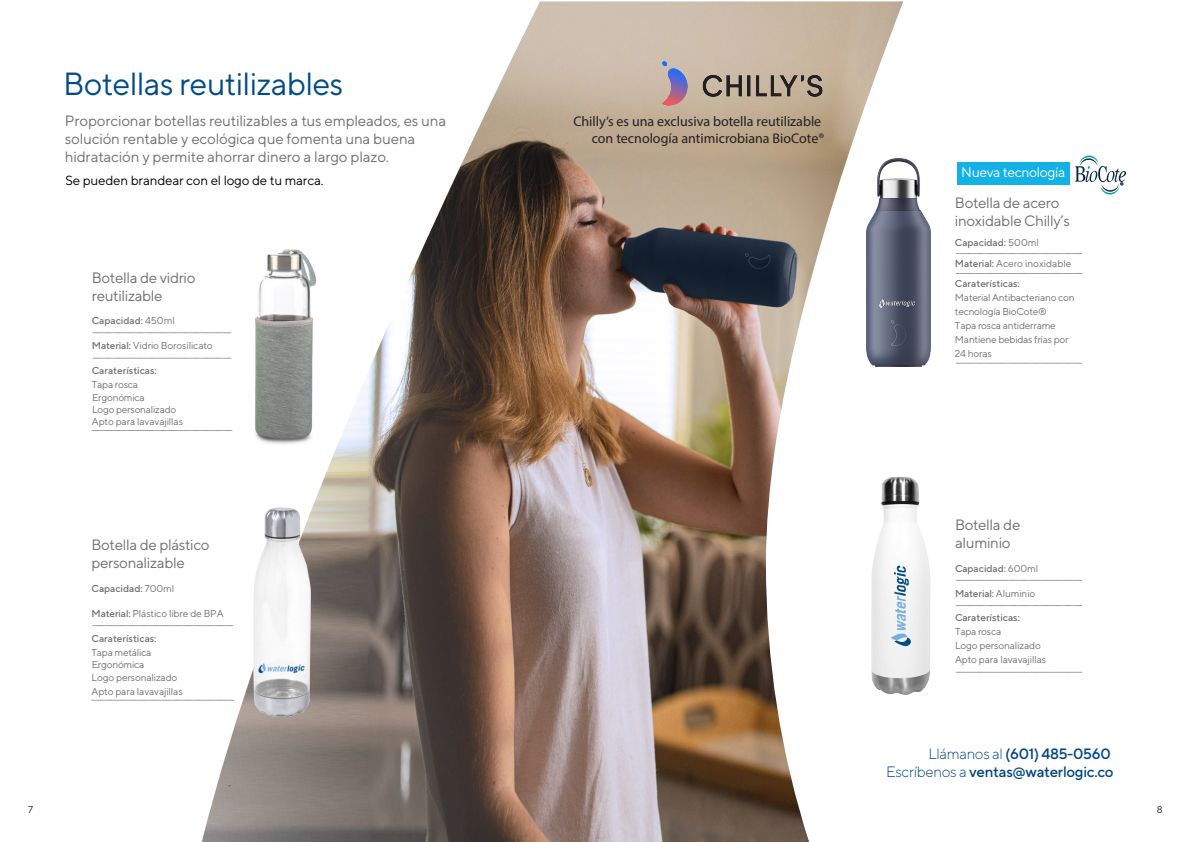
<style>
.page{position:relative;width:1191px;height:842px;background:#fff}
.page>*{position:absolute;margin:0;border:0;box-sizing:border-box;transform-origin:0 0}
.t1{font:32px "TT Norms Pro";letter-spacing:-.02em;color:#004b89}
.t2{font:15px/18px "TT Norms Pro";letter-spacing:-.01em;color:#6d6e71}
.t3{font:500 15px/17.3px "TT Norms Pro";letter-spacing:-.02em;color:#004585;text-align:right}
.t4{font:14px/16.8px "Myriad Pro";color:#241f21;text-align:right}
.t5{font:13.8px "TT Norms Pro";letter-spacing:-.025em;color:#fff}
.t6{font:13.3px "TT Norms Pro";letter-spacing:-.01em;color:#000}
.t7{font:10px/14px "TT Norms Pro";letter-spacing:-.02em;color:#6d6e71}
.t8{font:500 10px/20.2px "TT Norms Pro";color:#6d6e71}
.t9{font:10px "TT Norms Pro";color:#232323}
.s1{font-weight:400}
.s2{font-weight:500}
.s3{font-weight:300}
</style>
<div class="page">
<img style="left:202px;top:1px;width:701px;height:841px">
<svg style="left:956px;top:253px;width:126px;height:1px"></svg>
<svg style="left:956px;top:273px;width:126px;height:1px"></svg>
<svg style="left:956px;top:363px;width:126px;height:1px"></svg>
<img style="left:865px;top:198px;width:66px;height:169px">
<img style="left:866px;top:159px;width:65px;height:41px">
<img style="left:879px;top:299px;width:37px;height:9px">
<div style="left:957px;top:162px;width:112px;height:22px;background:#13b1e6"></div>
<svg style="left:1074px;top:156px;width:52px;height:39px"></svg>
<svg style="left:93px;top:333px;width:138px;height:1px"></svg>
<svg style="left:93px;top:358px;width:138px;height:1px"></svg>
<svg style="left:92px;top:430px;width:140px;height:1px"></svg>
<svg style="left:93px;top:625px;width:140px;height:1px"></svg>
<svg style="left:92px;top:700px;width:142px;height:1px"></svg>
<img style="left:242px;top:501px;width:85px;height:224px">
<img style="left:253px;top:244px;width:74px;height:206px">
<svg style="left:956px;top:580px;width:126px;height:1px"></svg>
<svg style="left:956px;top:605px;width:126px;height:1px"></svg>
<svg style="left:956px;top:672px;width:126px;height:1px"></svg>
<img style="left:863px;top:469px;width:68px;height:235px">
<img style="left:695px;top:53px;width:136px;height:67px">
<img style="left:647px;top:46px;width:53px;height:71px">
<h1 class="t1" style="left:63px;top:61px;width:282px">Botellas reutilizables</h1>
<h2 class="t2" style="left:65px;top:111px;width:383px">Proporcionar botellas reutilizables a tus empleados, es una solución rentable y ecológica que fomenta una buena hidratación y permite ahorrar dinero a largo plazo.</h2>
<h3 class="t6" style="left:66px;top:170px;width:259px">Se pueden brandear con el logo de tu marca.</h3>
<h2 class="t2" style="left:92px;top:267px;width:105px">Botella de vidrio reutilizable</h2>
<p class="t8" style="left:92px;top:310px;width:84px">Capacidad: <span class="s1">450ml</span></p>
<p class="t7" style="left:92px;top:338px;width:122px"><span class="s2">Material:</span> Vidrio Borosilicato</p>
<p class="t8" style="left:92px;top:360px;width:66px">Caraterísticas:</p>
<p class="t7" style="left:92px;top:377px;width:48px">Tapa rosca</p>
<p class="t7" style="left:92px;top:413px;width:93px">Apto para lavavajillas</p>
<p class="t7" style="left:92px;top:391px;width:86px;line-height:12px">Ergonómica<br>Logo personalizado</p>
<h2 class="t2" style="left:92px;top:535px;width:119px">Botella de plástico personalizable</h2>
<p class="t8" style="left:92px;top:577px;width:84px">Capacidad: <span class="s1">700ml</span></p>
<p class="t7" style="left:92px;top:606px;width:134px"><span class="s2">Material:</span> Plástico libre de BPA</p>
<p class="t8" style="left:92px;top:627px;width:66px">Caraterísticas:</p>
<p class="t7" style="left:92px;top:644px;width:61px">Tapa metálica</p>
<p class="t7" style="left:92px;top:669px;width:93px">Logo personalizado<br>Apto para lavavajillas</p>
<p class="t7" style="left:92px;top:657px;width:54px">Ergonómica</p>
<h3 class="t4" style="left:573px;top:113px;width:252px">Chilly’s es una exclusiva botella reutilizable con tecnología antimicrobiana BioCote®</h3>
<h3 class="t5" style="left:961px;top:162px;width:106px">Nueva tecnología</h3>
<h2 class="t2" style="left:955px;top:192px;width:116px">Botella de acero inoxidable Chilly’s</h2>
<p class="t8" style="left:955px;top:232px;width:118px">Capacidad: <span class="s1">500ml<br></span>Material: <span class="s1">Acero inoxidable<br></span>Caraterísticas:</p>
<p class="t7" style="left:955px;top:290px;width:121px">Material Antibacteriano con tecnología BioCote®<br>Tapa rosca antiderrame<br>Mantiene bebidas frías por<br>24 horas</p>
<h2 class="t2" style="left:955px;top:515px;width:67px">Botella de aluminio</h2>
<p class="t8" style="left:955px;top:557px;width:85px">Capacidad: <span class="s1">600ml</span></p>
<p class="t8" style="left:955px;top:582px;width:82px">Material: <span class="s1">Aluminio</span></p>
<p class="t8" style="left:955px;top:607px;width:66px">Caraterísticas:</p>
<p class="t7" style="left:955px;top:624px;width:93px">Tapa rosca<br>Logo personalizado<br>Apto para lavavajillas</p>
<h2 class="t3" style="left:886px;top:744px;width:229px"><span class="s3">Llámanos al</span> (601) 485-0560<br><span class="s3">Escríbenos a</span> ventas@waterlogic.co</h2>
<p class="t9" style="left:28px;top:802px;width:6px">7</p>
<p class="t9" style="left:1156px;top:802px;width:7px">8</p>
</div>
